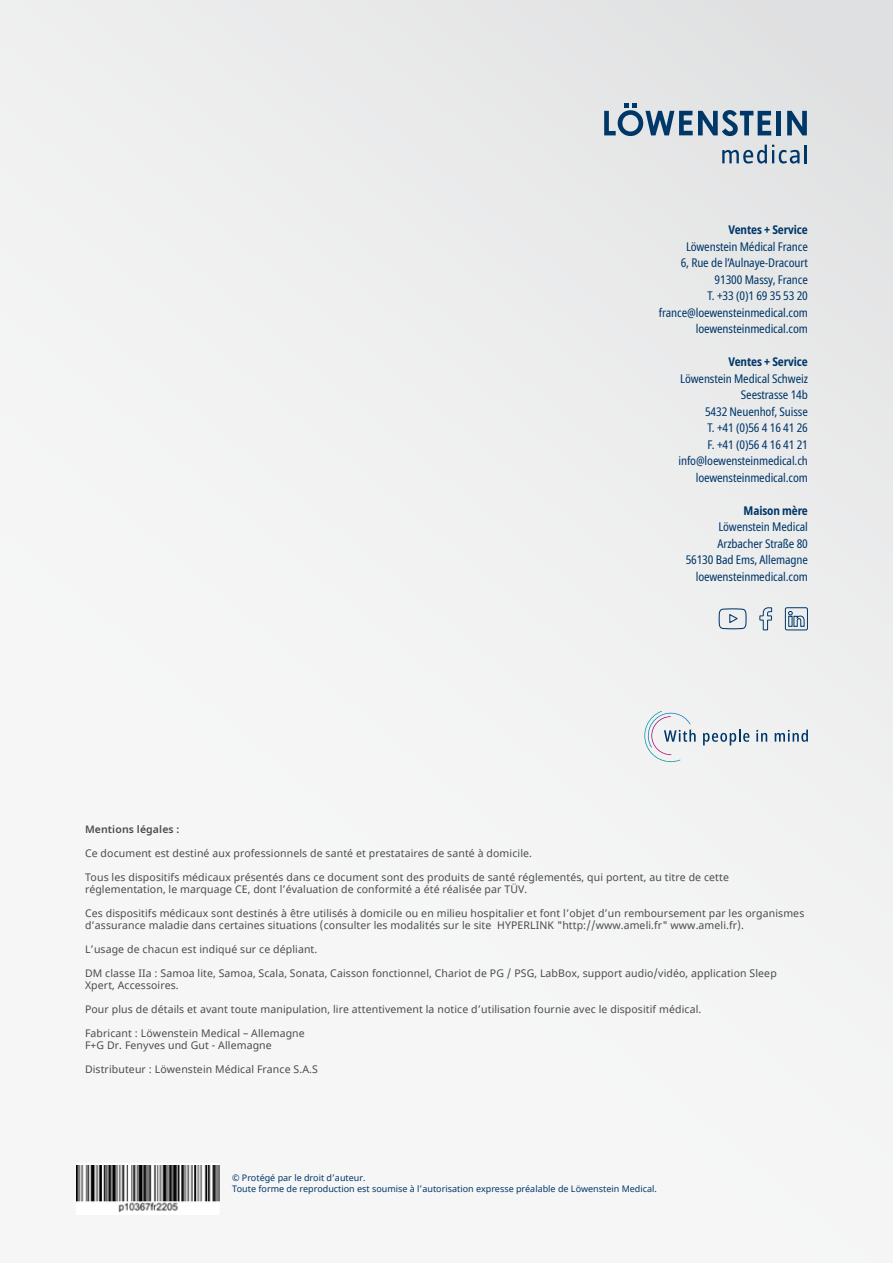
<style>
.page{position:relative;width:893px;height:1263px;background:#fff}
.page>*{position:absolute;margin:0;border:0;box-sizing:border-box;transform-origin:0 0}
.t1{font:condensed 12px/16.5px "Noto Sans";letter-spacing:-.01em;color:#003769;text-align:right}
.t2{font:700 condensed 12px "Noto Sans";letter-spacing:-.01em;color:#003769}
.t3{font:10.5px/12px "Noto Sans";letter-spacing:.01em;color:#4b4b4d}
.t4{font:600 10.5px "Noto Sans";letter-spacing:.01em;color:#4b4b4d}
.t5{font:9px/10.9px "Noto Sans";color:#003769}
</style>
<div class="page">
<div style="left:0;top:0;width:893px;height:1263px;background:linear-gradient(to right,#f5f5f5,#ececed)"></div>
<div style="left:77px;top:1163px;width:142px;height:51px;background:#fff"></div>
<img style="left:77px;top:1165px;width:142px;height:46px">
<svg style="left:787px;top:111px;width:20px;height:24px"></svg>
<div style="left:776px;top:111px;width:5px;height:24px;background:#003769"></div>
<svg style="left:604px;top:103px;width:167px;height:33px;background:#90a4b7"></svg>
<hr style="left:804px;top:145px;width:3px;height:18px;background:#003769">
<svg style="left:722px;top:145px;width:77px;height:19px"></svg>
<svg style="left:784px;top:607px;width:24px;height:24px"></svg>
<svg style="left:759px;top:607px;width:14px;height:24px"></svg>
<svg style="left:718px;top:608px;width:29px;height:22px"></svg>
<svg style="left:641px;top:709px;width:55px;height:56px"></svg>
<svg style="left:703px;top:730px;width:46px;height:15px"></svg>
<svg style="left:756px;top:730px;width:11px;height:12px"></svg>
<svg style="left:775px;top:730px;width:33px;height:12px"></svg>
<p class="t2" style="left:728px;top:221px;width:81px">Ventes + Service</p>
<p class="t1" style="left:659px;top:239px;width:151px">Löwenstein Médical France<br>6, Rue de l’Aulnaye-Dracourt<br>91300 Massy, France<br>T. +33 (0)1 69 35 53 20 france@loewensteinmedical.com loewensteinmedical.com</p>
<p class="t2" style="left:728px;top:353px;width:81px">Ventes + Service</p>
<p class="t1" style="left:678px;top:371px;width:131px">Löwenstein Medical Schweiz<br>Seestrasse 14b<br>5432 Neuenhof, Suisse<br>T. +41 (0)56 4 16 41 26<br>F. +41 (0)56 4 16 41 21 info@loewensteinmedical.ch loewensteinmedical.com</p>
<p class="t2" style="left:744px;top:502px;width:66px">Maison mère</p>
<p class="t1" style="left:686px;top:519px;width:124px">Löwenstein Medical<br>Arzbacher Straße 80<br>56130 Bad Ems, Allemagne loewensteinmedical.com</p>
<p class="t4" style="left:85px;top:822px;width:96px">Mentions légales :</p>
<p class="t3" style="left:85px;top:847px;width:448px">Ce document est destiné aux professionnels de santé et prestataires de santé à domicile.</p>
<p class="t3" style="left:85px;top:871px;width:645px">Tous les dispositifs médicaux présentés dans ce document sont des produits de santé réglementés, qui portent, au titre de cette réglementation, le marquage CE, dont l’évaluation de conformité a été réalisée par TÜV.</p>
<p class="t3" style="left:85px;top:907px;width:721px">Ces dispositifs médicaux sont destinés à être utilisés à domicile ou en milieu hospitalier et font l’objet d’un remboursement par les organismes d’assurance maladie dans certaines situations (consulter les modalités sur le site HYPERLINK "http://www.ameli.fr" www.ameli.fr).</p>
<p class="t3" style="left:85px;top:943px;width:234px">L’usage de chacun est indiqué sur ce dépliant.</p>
<p class="t3" style="left:85px;top:968px;width:693px">DM classe IIa : Samoa lite, Samoa, Scala, Sonata, Caisson fonctionnel, Chariot de PG / PSG, LabBox, support audio/vidéo, application Sleep<br>Xpert, Accessoires.</p>
<p class="t3" style="left:85px;top:1004px;width:618px">Pour plus de détails et avant toute manipulation, lire attentivement la notice d’utilisation fournie avec le dispositif médical.</p>
<p class="t3" style="left:85px;top:1028px;width:221px">Fabricant : Löwenstein Medical – Allemagne<br>F+G Dr. Fenyves und Gut - Allemagne</p>
<p class="t3" style="left:85px;top:1064px;width:234px">Distributeur : Löwenstein Médical France S.A.S</p>
<p class="t5" style="left:232px;top:1173px;width:426px">© Protégé par le droit d’auteur.<br>Toute forme de reproduction est soumise à l’autorisation expresse préalable de Löwenstein Medical.</p>
</div>
